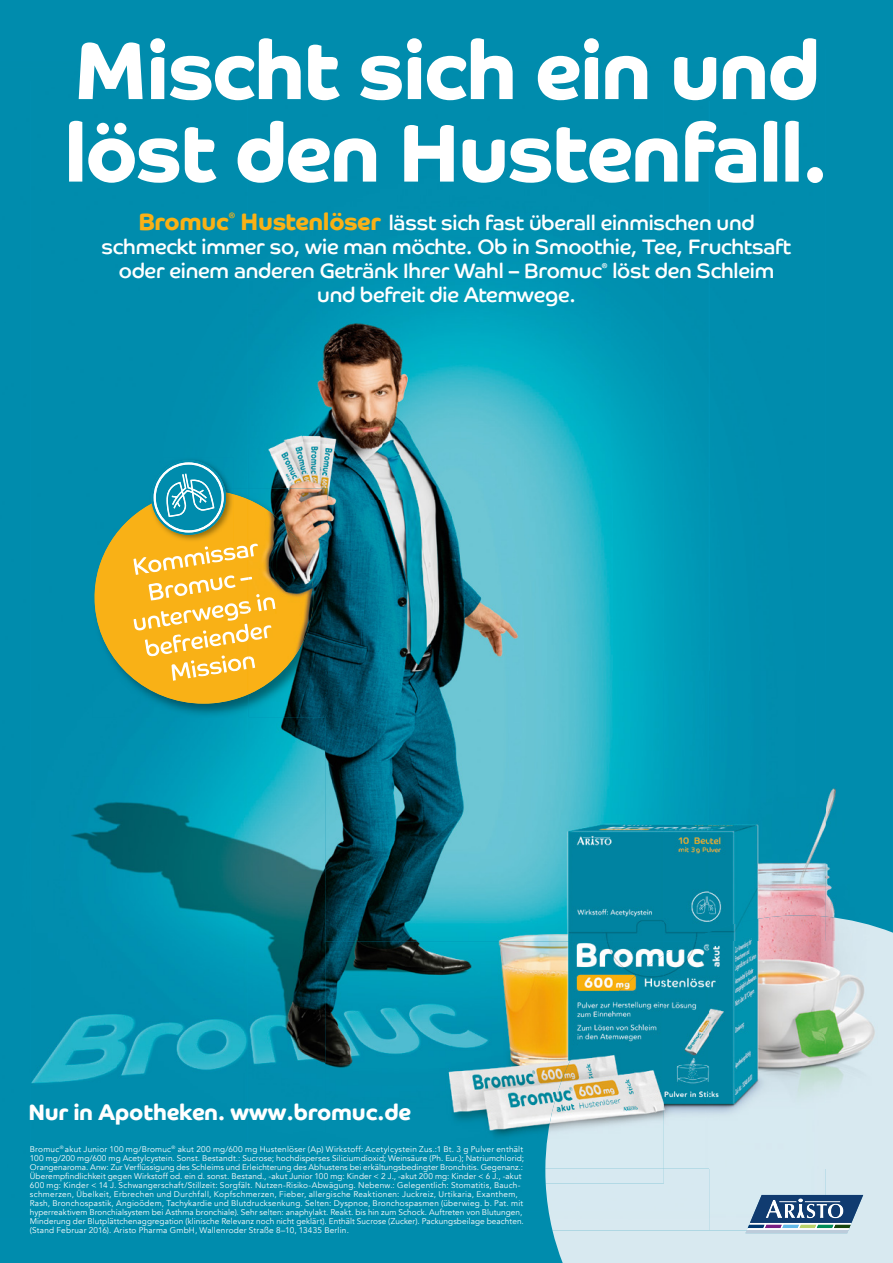
<style>
.page{position:relative;width:893px;height:1263px;background:#008cad}
.page>*{position:absolute;margin:0;border:0;box-sizing:border-box;transform-origin:0 0}
.t1{font:700 82.5px/82.5px "Co Headline Corp";letter-spacing:-.02em;color:#fff}
.t2{font:700 24px "Co Headline Corp";letter-spacing:-.01em;color:#f9b116}
.t3{font:700 22.5px "Co Headline Corp";letter-spacing:-.01em;color:#fff}
.t4{font:21px "Co Headline Corp";letter-spacing:-.01em;color:#fff}
.t5{font:8.25px/9px "Avenir";letter-spacing:.015em;color:#fff}
.t6{font:7.8px "Co Headline Corp";color:#f9b116}
.t7{font:7.05px "Co Headline Corp";color:#fff}
.s1{font-weight:700;font-size:24px;color:#f9b116}
</style>
<div class="page">
<img style="left:31px;top:802px;width:86px;height:282px">
<img style="left:117px;top:718px;width:131px;height:358px">
<img style="left:165px;top:488px;width:163px;height:230px">
<img style="left:94px;top:494px;width:154px;height:210px">
<img style="left:133px;top:540px;width:115px;height:35px">
<img style="left:148px;top:568px;width:100px;height:27px">
<img style="left:132px;top:595px;width:116px;height:41px">
<img style="left:145px;top:623px;width:103px;height:34px">
<img style="left:170px;top:651px;width:78px;height:30px">
<svg style="left:148px;top:482px;width:86px;height:61px"></svg>
<img style="left:151px;top:460px;width:75px;height:75px">
<img style="left:154px;top:462px;width:70px;height:71px">
<img style="left:664px;top:405px;width:45px;height:510px">
<img style="left:248px;top:718px;width:77px;height:347px">
<img style="left:248px;top:269px;width:364px;height:232px">
<img style="left:612px;top:328px;width:52px;height:343px">
<img style="left:328px;top:501px;width:284px;height:170px">
<img style="left:248px;top:499px;width:66px;height:195px">
<img style="left:249px;top:635px;width:57px;height:59px">
<img style="left:248px;top:538px;width:12px;height:19px">
<img style="left:248px;top:568px;width:5px;height:17px">
<img style="left:248px;top:592px;width:28px;height:26px">
<img style="left:248px;top:620px;width:25px;height:21px">
<img style="left:248px;top:651px;width:7px;height:18px">
<img style="left:709px;top:788px;width:127px;height:128px">
<img style="left:325px;top:671px;width:339px;height:512px">
<img style="left:325px;top:671px;width:3px;height:47px">
<img style="left:552px;top:916px;width:341px;height:347px">
<img style="left:552px;top:915px;width:274px;height:315px">
<img style="left:688px;top:932px;width:21px;height:9px">
<div style="left:546px;top:1169px;width:163px;height:61px;background:#d7e9f1"></div>
<img style="left:746px;top:1195px;width:117px;height:38px">
<img style="left:750px;top:1195px;width:113px;height:28px">
<img style="left:748px;top:1225px;width:103px;height:3px">
<img style="left:746px;top:1230px;width:102px;height:3px">
<img style="left:664px;top:941px;width:229px;height:228px">
<img style="left:545px;top:955px;width:119px;height:214px">
<h1 class="t1" style="left:64px;top:29px;width:766px">Mischt sich ein und löst den Hustenfall.</h1>
<h2 class="t2" style="left:138px;top:207px;width:92px">Bromuc</h2>
<p class="t6" style="left:229px;top:211px;width:8px">®</p>
<h3 class="t4" style="left:241px;top:210px;width:516px"><span class="s1">Hustenlöser</span> lässt sich fast überall einmischen und</h3>
<h3 class="t4" style="left:102px;top:234px;width:691px">schmeckt immer so, wie man möchte. Ob in Smoothie, Tee, Fruchtsaft</h3>
<h3 class="t4" style="left:119px;top:258px;width:485px">oder einem anderen Getränk Ihrer Wahl – Bromuc</h3>
<p class="t7" style="left:602px;top:262px;width:7px">®</p>
<h3 class="t4" style="left:612px;top:258px;width:163px">löst den Schleim</h3>
<h3 class="t4" style="left:317px;top:282px;width:260px">und befreit die Atemwege.</h3>
<h3 class="t3" style="left:28px;top:1098px;width:384px">Nur in Apotheken. www.bromuc.de</h3>
<p class="t5" style="left:30px;top:1145px;width:496px">Bromuc<sup>®</sup> akut Junior 100 mg/Bromuc<sup>®</sup> akut 200 mg/600 mg Hustenlöser (Ap) Wirkstoff: Acetylcystein Zus.:1 Bt. 3 g Pulver enthält 100 mg/200 mg/600 mg Acetylcystein. Sonst. Bestandt.: Sucrose; hochdisperses Siliciumdioxid; Weinsäure (Ph. Eur.); Natriumchlorid; Orangenaroma. Anw: Zur Verflüssigung des Schleims und Erleichterung des Abhustens bei erkältungsbedingter Bronchitis. Gegenanz.:<br>Überempfindlichkeit gegen Wirkstoff od. ein d. sonst. Bestand., -akut Junior 100 mg: Kinder &lt; 2 J., -akut 200 mg: Kinder &lt; 6 J., -akut 600 mg: Kinder &lt; 14 J. Schwangerschaft/Stillzeit: Sorgfält. Nutzen-Risiko-Abwägung. Nebenw.: Gelegentlich: Stomatitis, Bauch&shy;schmerzen, Übelkeit, Erbrechen und Durchfall, Kopfschmerzen, Fieber, allergische Reaktionen: Juckreiz, Urtikaria, Exanthem, Rash, Bronchospastik, Angioödem, Tachykardie und Blutdrucksenkung. Selten: Dyspnoe, Bronchospasmen (überwieg. b. Pat. mit hyperreaktivem Bronchialsystem bei Asthma bronchiale). Sehr selten: anaphylakt. Reakt. bis hin zum Schock. Auftreten von Blutungen, Minderung der Blutplättchenaggregation (klinische Relevanz noch nicht geklärt). Enthält Sucrose (Zucker). Packungsbeilage beachten. (Stand Februar 2016). Aristo Pharma GmbH, Wallenroder Straße 8–10, 13435 Berlin.</p>
</div>
